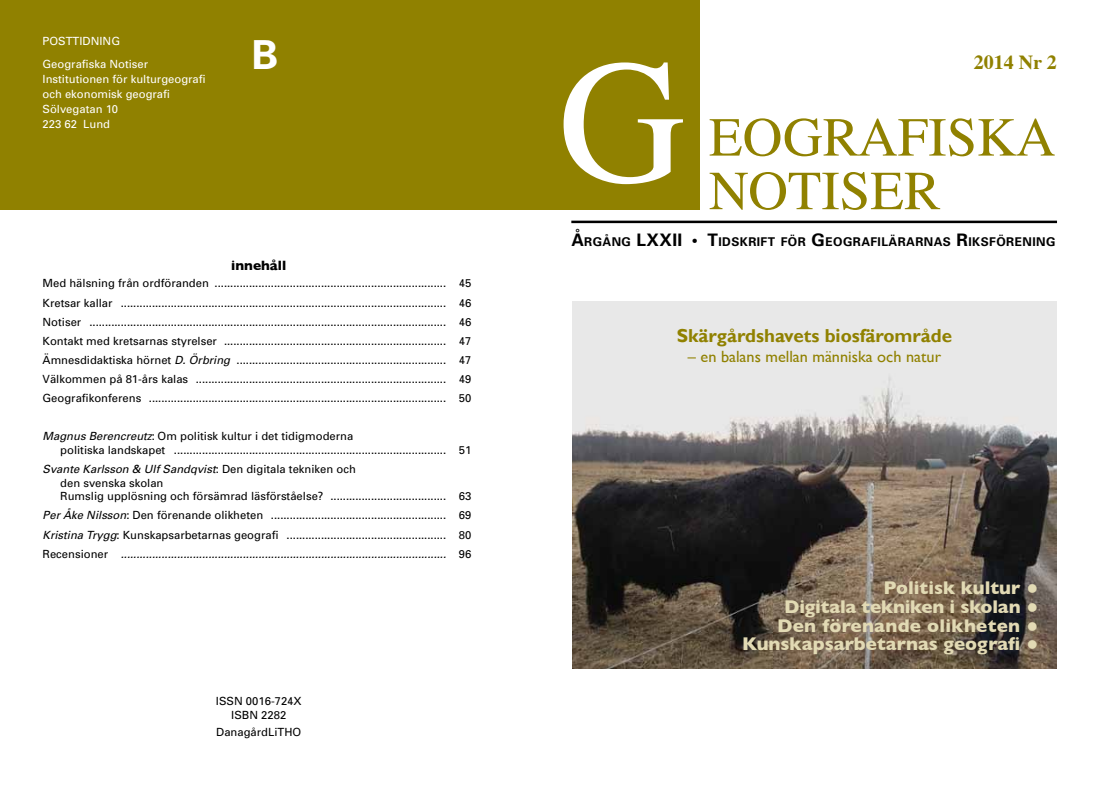
<style>
.page{position:relative;width:1099px;height:787px;background:#fff}
.page>*{position:absolute;margin:0;border:0;box-sizing:border-box;transform-origin:0 0}
.t1{font:176.25px "STIX General";color:#fff}
.t2{font:55px/53.6px "STIX General";color:#908100}
.t3{font:700 40px "Univers";color:#fff}
.t4{font:700 20px "Times";color:#908100}
.t5{font:700 18.75px/18.8px "Gill Sans";color:#e2dab4;text-align:right}
.t6{font:700 18.75px "Gill Sans";color:#908100}
.t7{font:16.25px "Gill Sans";color:#908100}
.t8{font:700 13.75px "Gill Sans";color:#000}
.t9{font:700 12.12px "Univers";letter-spacing:.035em;color:#000}
.t10{font:11.25px/19.1px "Univers";color:#000;text-align:justify}
.t11{font:11.25px/15px "Univers";color:#fff}
.s1{font-style:italic}
.s2{font-size:17.25px}
</style>
<div class="page">
<hr style="left:571px;top:221px;width:485px;height:2px;background:#000">
<div style="left:0;top:0;width:699px;height:209px;background:#908100"></div>
<img style="left:572px;top:302px;width:484px;height:366px">
<p class="t11" style="left:43px;top:30px;width:107px;line-height:22.1px">POSTTIDNING<br>Geografiska Notiser</p>
<p class="t11" style="left:43px;top:71px;width:165px">Institutionen för kulturgeografi och ekonomisk geografi<br>Sölvegatan 10<br>223 62 Lund</p>
<h3 class="t3" style="left:251px;top:29px;width:28px">B</h3>
<p class="t8" style="left:231px;top:254px;width:56px">innehåll</p>
<p class="t10" style="left:43px;top:274px;width:430px">Med hälsning från ordföranden .......................................................................... 45<br>Kretsar kallar ........................................................................................................ 46<br>Notiser .................................................................................................................. 46<br>Kontakt med kretsarnas styrelser ....................................................................... 47<br>Ämnesdidaktiska hörnet <span class="s1">D. Örbring</span> ................................................................... 47<br>Välkommen på 81-års kalas ................................................................................ 49<br>Geografikonferens ............................................................................................... 50</p>
<p class="t10" style="left:60px;top:429px;width:413px;line-height:13.8px;text-indent:-18px"><span class="s1">Magnus Berencreutz</span>: Om politisk kultur i det tidigmoderna<br>politiska landskapet ....................................................................................... 51</p>
<p class="t10" style="left:60px;top:462px;width:413px;line-height:13.8px;text-align:left;text-indent:-18px"><span class="s1">Svante Karlsson &amp; Ulf Sandqvist</span>: Den digitala tekniken och<br>den svenska skolan<br>Rumslig upplösning och försämrad läsförståelse? ..................................... 63</p>
<p class="t10" style="left:43px;top:505px;width:430px"><span class="s1">Per Åke Nilsson</span>: Den förenande olikheten ........................................................ 69<br><span class="s1">Kristina Trygg</span>: Kunskapsarbetarnas geografi ................................................... 80<br>Recensioner <span class="s1">........................................................................................................</span> 96</p>
<p class="t10" style="left:216px;top:693px;width:87px;line-height:13.8px;text-align:center">ISSN 0016-724X<br>ISBN 2282</p>
<p class="t10" style="left:216px;top:722px;width:87px">DanagårdLiTHO</p>
<h1 class="t1" style="left:558px;top:1px;width:129px">G</h1>
<h3 class="t4" style="left:973px;top:48px;width:84px">2014 Nr 2</h3>
<h2 class="t2" style="left:709px;top:113px;width:348px">EOGRAFISKA<br>NOTISER</h2>
<p class="t9" style="left:571px;top:234px;width:485px"><span class="s2">Å</span>RGÅNG <span class="s2">LXXII • T</span>IDSKRIFT FÖR <span class="s2">G</span>EOGRAFILÄRARNAS <span class="s2">R</span>IKSFÖRENING</p>
<h3 class="t6" style="left:676px;top:324px;width:277px">Skärgårdshavets biosfärområde</h3>
<h3 class="t7" style="left:688px;top:346px;width:255px">– en balans mellan människa och natur</h3>
<h3 class="t5" style="left:742px;top:578px;width:297px">Politisk kultur ●<br>Digitala tekniken i skolan ●<br>Den förenande olikheten ●<br>Kunskapsarbetarnas geografi ●</h3>
</div>
